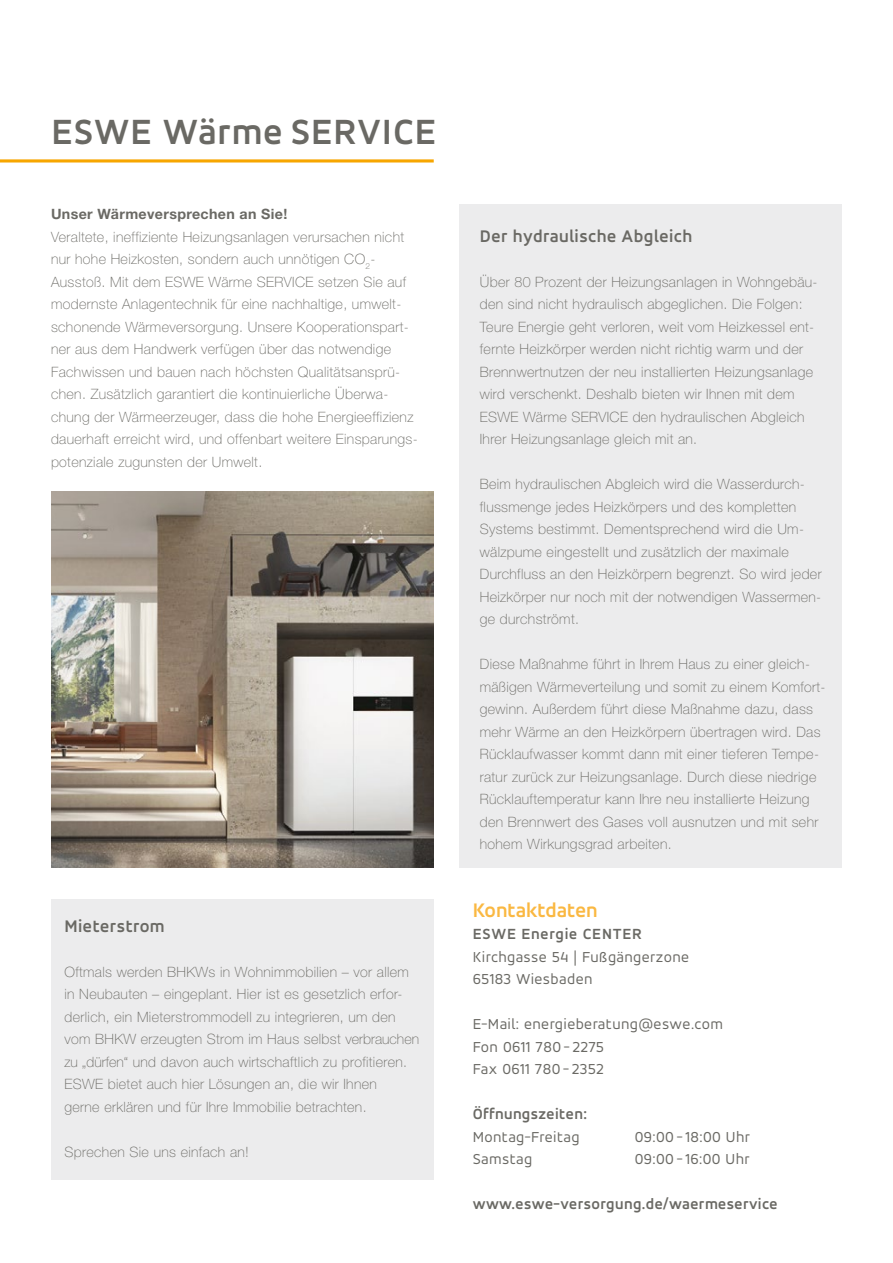
<style>
.page{position:relative;width:893px;height:1263px;background:#fff}
.page>*{position:absolute;margin:0;border:0;box-sizing:border-box;transform-origin:0 0}
.t1{font:700 37.5px "Accord Alternate";letter-spacing:.025em;color:#6a6964}
.t2{font:700 21px "Accord Alternate";color:#fab842}
.t3{font:700 18px "Accord Alternate";letter-spacing:.025em;color:#6a6964}
.t4{font:15.75px/22.5px "Accord Alternate";letter-spacing:.025em;color:#6a6964}
.t5{font:700 15.75px "Accord Alternate";letter-spacing:.025em;color:#6a6964}
.t6{font:700 15.75px "Accord Alternate";letter-spacing:.05em;color:#6a6964}
.t7{font:100 14.25px/22.5px "Helvetica Neue LT Std";letter-spacing:.025em;color:#6a6964}
.t8{font:700 14.25px "Helvetica Neue LT Std";letter-spacing:.025em;color:#6a6964}
</style>
<div class="page">
<div style="left:459px;top:204px;width:383px;height:663px;background:#ececed"></div>
<div style="left:51px;top:899px;width:383px;height:281px;background:#ececed"></div>
<img style="left:51px;top:492px;width:383px;height:375px">
<hr style="left:0;top:159px;width:434px;height:3px;background:#f7a600">
<h1 class="t1" style="left:51px;top:109px;width:386px">ESWE Wärme SERVICE</h1>
<p class="t8" style="left:51px;top:205px;width:238px">Unser Wärmeversprechen an Sie!</p>
<p class="t7" style="left:51px;top:225px;width:368px">Veraltete, ineffiziente Heizungsanlagen verursachen nicht nur hohe Heizkosten, sondern auch unnötigen CO<sub>2</sub>- Ausstoß. Mit dem ESWE Wärme SERVICE setzen Sie auf modernste Anlagentechnik für eine nachhaltige, umwelt&shy;schonende Wärmeversorgung. Unsere Kooperationspart&shy;ner aus dem Handwerk verfügen über das notwendige Fachwissen und bauen nach höchsten Qualitätsansprü&shy;chen. Zusätzlich garantiert die kontinuierliche Überwa&shy;chung der Wärmeerzeuger, dass die hohe Energieeffizienz dauerhaft erreicht wird, und offenbart weitere Einsparungs&shy;potenziale zugunsten der Umwelt.</p>
<p class="t3" style="left:64px;top:915px;width:102px">Mieterstrom</p>
<p class="t7" style="left:64px;top:960px;width:356px">Oftmals werden BHKWs in Wohnimmobilien – vor allem in Neubauten – eingeplant. Hier ist es gesetzlich erfor&shy;derlich, ein Mieterstrommodell zu integrieren, um den vom BHKW erzeugten Strom im Haus selbst verbrauchen zu „dürfen“ und davon auch wirtschaftlich zu profitieren.<br>ESWE bietet auch hier Lösungen an, die wir Ihnen<br>gerne erklären und für Ihre Immobilie betrachten.</p>
<p class="t7" style="left:64px;top:1140px;width:186px">Sprechen Sie uns einfach an!</p>
<p class="t3" style="left:480px;top:225px;width:214px">Der hydraulische Abgleich</p>
<p class="t7" style="left:480px;top:270px;width:339px">Über 80 Prozent der Heizungsanlagen in Wohngebäu&shy;den sind nicht hydraulisch abgeglichen. Die Folgen:<br>Teure Energie geht verloren, weit vom Heizkessel ent&shy;fernte Heizkörper werden nicht richtig warm und der Brennwertnutzen der neu installierten Heizungsanlage wird verschenkt. Deshalb bieten wir Ihnen mit dem ESWE Wärme SERVICE den hydraulischen Abgleich Ihrer Heizungsanlage gleich mit an.</p>
<p class="t7" style="left:480px;top:473px;width:343px">Beim hydraulischen Abgleich wird die Wasserdurch&shy;flussmenge jedes Heizkörpers und des kompletten Systems bestimmt. Dementsprechend wird die Um&shy;wälzpume eingestellt und zusätzlich der maximale Durchfluss an den Heizkörpern begrenzt. So wird jeder Heizkörper nur noch mit der notwendigen Wassermen&shy;ge durchströmt.</p>
<p class="t7" style="left:480px;top:653px;width:347px">Diese Maßnahme führt in Ihrem Haus zu einer gleich&shy;mäßigen Wärmeverteilung und somit zu einem Komfort&shy;gewinn. Außerdem führt diese Maßnahme dazu, dass mehr Wärme an den Heizkörpern übertragen wird. Das Rücklaufwasser kommt dann mit einer tieferen Tempe&shy;ratur zurück zur Heizungsanlage. Durch diese niedrige Rücklauftemperatur kann Ihre neu installierte Heizung den Brennwert des Gases voll ausnutzen und mit sehr hohem Wirkungsgrad arbeiten.</p>
<h2 class="t2" style="left:473px;top:897px;width:126px">Kontaktdaten</h2>
<p class="t6" style="left:473px;top:924px;width:171px">ESWE Energie CENTER</p>
<p class="t4" style="left:473px;top:945px;width:218px">Kirchgasse 54 | Fußgängerzone<br>65183 Wiesbaden</p>
<p class="t4" style="left:473px;top:1012px;width:252px">E-Mail: energieberatung@eswe.com<br>Fon 0611 780 - 2275<br>Fax 0611 780 - 2352</p>
<p class="t5" style="left:473px;top:1104px;width:116px">Öffnungszeiten:</p>
<p class="t4" style="left:473px;top:1125px;width:108px">Montag-Freitag</p>
<p class="t4" style="left:635px;top:1125px;width:117px">09:00 -18:00 Uhr</p>
<p class="t4" style="left:473px;top:1147px;width:61px">Samstag</p>
<p class="t4" style="left:635px;top:1147px;width:116px">09:00 -16:00 Uhr</p>
<p class="t5" style="left:473px;top:1194px;width:306px">www.eswe-versorgung.de/waermeservice</p>
</div>
